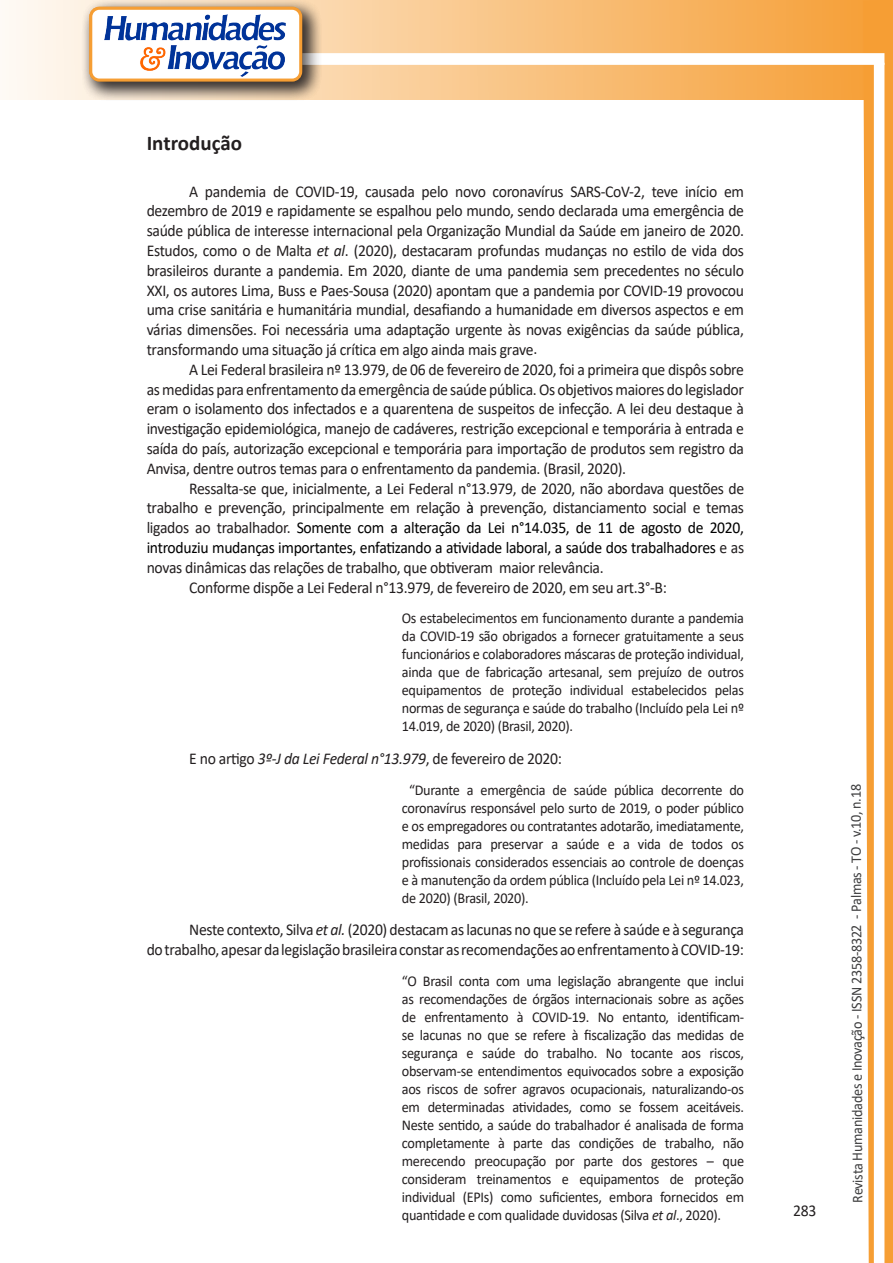
<style>
.page{position:relative;width:893px;height:1263px;background:#fff}
.page>*{position:absolute;margin:0;border:0;box-sizing:border-box;transform-origin:0 0}
.Titulo_2{font:700 21px "Calibri";color:#231f20}
.texto{font:16.5px/19.8px "Calibri";letter-spacing:-.02em;color:#231f20;text-align:justify;scale:.95 1}
.citacao{font:15px/18px "Calibri";letter-spacing:-.02em;color:#231f20;text-align:justify;scale:.95 1}
.t1{font:15px "Calibri";letter-spacing:-.025em;color:#3e3e3f;scale:.95 1}
.s1{font-style:italic}
.s2{color:#000}
</style>
<div class="page">
<svg style="left:5px;top:0;width:858px;height:100px;background:#f9c484"></svg>
<div style="left:302px;top:53px;width:582px;height:12px;background:#fff;border:2px solid #fff"></div>
<svg style="left:863px;top:0;width:30px;height:1263px"></svg>
<div style="left:81px;top:0;width:241px;height:102px;background:#231f20;opacity:.75"></div>
<div style="left:91px;top:8px;width:210px;height:72px;background:#fff;border-radius:9px"></div>
<img style="left:104px;top:14px;width:181px;height:62px">
<div style="left:89px;top:7px;width:213px;height:75px;border:3px solid #f69e34;border-radius:9px"></div>
<p class="Titulo_2" style="left:147px;top:128px;width:97px">Introdução</p>
<p class="texto" style="left:147px;top:181px;width:630px;text-indent:43px">A pandemia de COVID-19, causada pelo novo coronavírus SARS-CoV-2, teve início em dezembro de 2019 e rapidamente se espalhou pelo mundo, sendo declarada uma emergência de saúde pública de interesse internacional pela Organização Mundial da Saúde em janeiro de 2020.<br>Estudos, como o de Malta <span class="s1">et al</span>. (2020), destacaram profundas mudanças no estilo de vida dos brasileiros durante a pandemia. Em 2020, diante de uma pandemia sem precedentes no século XXI, os autores Lima, Buss e Paes-Sousa (2020) apontam que a pandemia por COVID-19 provocou uma crise sanitária e humanitária mundial, desafiando a humanidade em diversos aspectos e em várias dimensões. Foi necessária uma adaptação urgente às novas exigências da saúde pública, transformando uma situação já crítica em algo ainda mais grave.</p>
<p class="texto" style="left:147px;top:359px;width:630px;text-indent:43px">A Lei Federal brasileira nº 13.979, de 06 de fevereiro de 2020, foi a primeira que dispôs sobre as medidas para enfrentamento da emergência de saúde pública. Os objetivos maiores do legislador eram o isolamento dos infectados e a quarentena de suspeitos de infecção. A lei deu destaque à investigação epidemiológica, manejo de cadáveres, restrição excepcional e temporária à entrada e saída do país, autorização excepcional e temporária para importação de produtos sem registro da Anvisa, dentre outros temas para o enfrentamento da pandemia. (Brasil, 2020).</p>
<p class="texto" style="left:147px;top:478px;width:630px;text-indent:43px">Ressalta-se que, inicialmente, a Lei Federal n°13.979, de 2020, não abordava questões de trabalho e prevenção, principalmente em relação <span class="s2">à</span> prevenção, distanciamento social e temas ligados ao trabalhador. <span class="s2">Somente com a alteração da Lei n°14.035, de 11 de agosto de 2020, introduziu mudanças importantes, enfatizando a atividade laboral, a saúde dos trabalhadores</span> e as novas dinâmicas das relações de trabalho, que obtiveram maior relevância.</p>
<p class="texto" style="left:189px;top:577px;width:504px">Conforme dispõe a Lei Federal n°13.979, de fevereiro de 2020, em seu art.3°-B:</p>
<p class="citacao" style="left:402px;top:609px;width:362px">Os estabelecimentos em funcionamento durante a pandemia da COVID-19 são obrigados a fornecer gratuitamente a seus funcionários e colaboradores máscaras de proteção individual, ainda que de fabricação artesanal, sem prejuízo de outros equipamentos de proteção individual estabelecidos pelas normas de segurança e saúde do trabalho (Incluído pela Lei nº 14.019, de 2020) (Brasil, 2020).</p>
<p class="texto" style="left:189px;top:748px;width:394px">E no artigo <span class="s1">3º-J da Lei Federal n°13.979</span>, de fevereiro de 2020:</p>
<p class="citacao" style="left:402px;top:780px;width:362px;text-indent:7px">“Durante a emergência de saúde pública decorrente do coronavírus responsável pelo surto de 2019, o poder público e os empregadores ou contratantes adotarão, imediatamente, medidas para preservar a saúde e a vida de todos os profissionais considerados essenciais ao controle de doenças e à manutenção da ordem pública (Incluído pela Lei nº 14.023, de 2020) (Brasil, 2020).</p>
<p class="texto" style="left:147px;top:919px;width:630px;text-align:right">Neste contexto, Silva <span class="s1">et al.</span> (2020) destacam as lacunas no que se refere à saúde e à segurança<br>do trabalho, apesar da legislação brasileira constar as recomendações ao enfrentamento à COVID-19:</p>
<p class="citacao" style="left:402px;top:971px;width:362px">“O Brasil conta com uma legislação abrangente que inclui as recomendações de órgãos internacionais sobre as ações de enfrentamento à COVID-19. No entanto, identificam&shy;se lacunas no que se refere à fiscalização das medidas de segurança e saúde do trabalho. No tocante aos riscos, observam-se entendimentos equivocados sobre a exposição aos riscos de sofrer agravos ocupacionais, naturalizando-os em determinadas atividades, como se fossem aceitáveis.<br>Neste sentido, a saúde do trabalhador é analisada de forma completamente à parte das condições de trabalho, não merecendo preocupação por parte dos gestores – que consideram treinamentos e equipamentos de proteção individual (EPIs) como suficientes, embora fornecidos em quantidade e com qualidade duvidosas (Silva <span class="s1">et al</span>., 2020).</p>
<p class="texto" style="left:793px;top:1200px;width:26px">283</p>
<p class="t1" style="left:846px;top:1203px;width:442px;rotate:-90deg">Revista Humanidades e Inovação - ISSN 2358-8322 - Palmas - TO - v.10, n.18</p>
</div>
